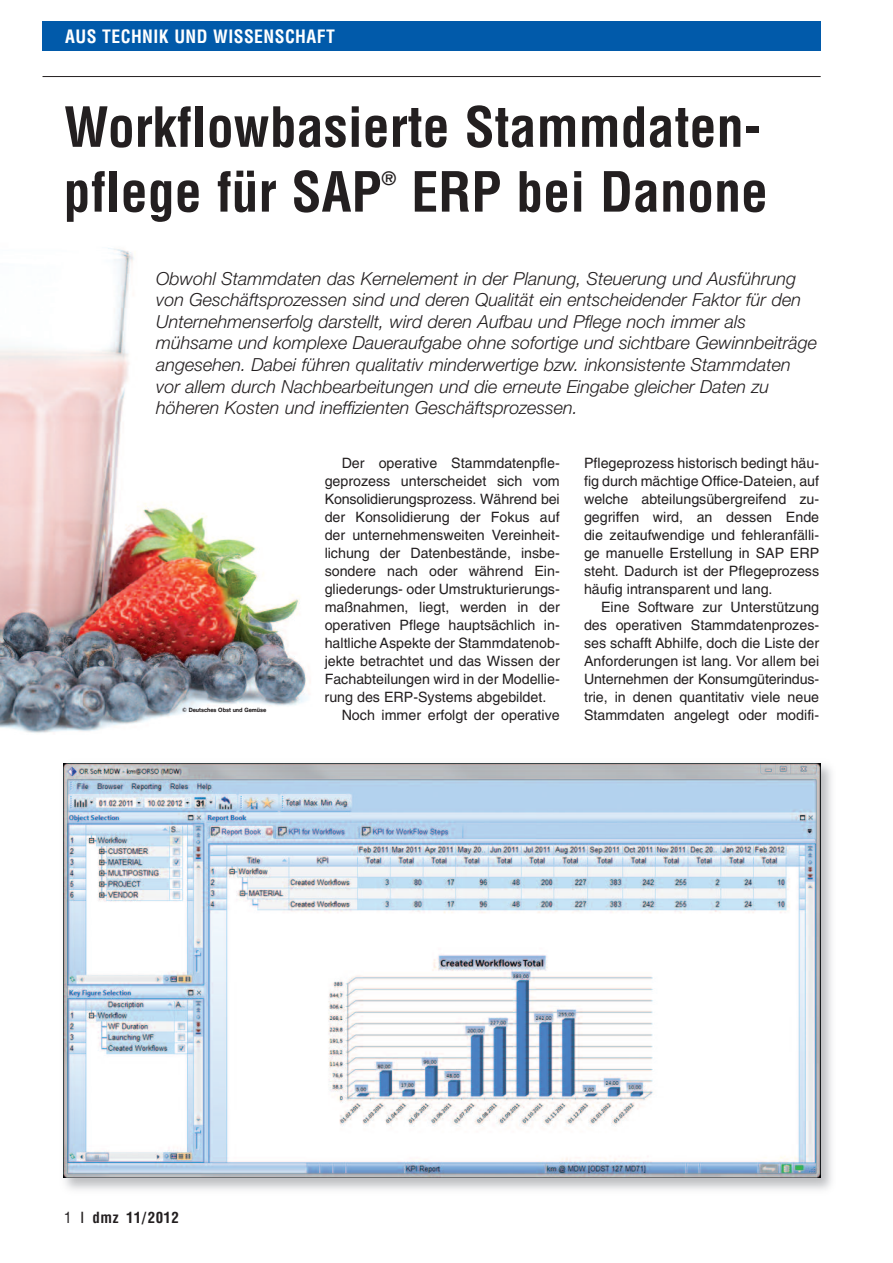
<style>
.page{position:relative;width:893px;height:1263px;background:#fff}
.page>*{position:absolute;margin:0;border:0;box-sizing:border-box;transform-origin:0 0}
.t1{font:700 condensed 54px/64.8px "Helvetica";color:#231f20}
.t2{font:italic 300 18px/21.6px "Helvetica Neue";color:#231f20}
.t3{font:700 condensed 18px "Helvetica";letter-spacing:.025em;color:#fff}
.t4{font:700 condensed 18px "Helvetica";color:#231f20}
.t5{font:700 condensed 15px "Helvetica";letter-spacing:.025em;color:#231f20}
.t6{font:14.25px/18px "Helvetica";color:#231f20;text-align:justify}
.t7{font:500 6px "Helvetica BQ";color:#231f20}
.s1{font-weight:400}
</style>
<div class="page">
<img style="left:0;top:248px;width:308px;height:485px">
<div style="left:43px;top:21px;width:778px;height:30px;background:#015aaa"></div>
<hr style="left:43px;top:76px;width:778px;height:1px;background:#231f20">
<img style="left:63px;top:763px;width:769px;height:427px">
<img style="left:64px;top:763px;width:757px;height:415px">
<p class="t3" style="left:65px;top:26px;width:271px">AUS TECHNIK UND WISSENSCHAFT</p>
<h1 class="t1" style="left:64px;top:96px;width:699px">Workflowbasierte Stammdaten&shy;pflege für SAP</h1>
<p class="t4" style="left:382px;top:168px;width:16px">®</p>
<h1 class="t1" style="left:411px;top:161px;width:358px">ERP bei Danone</h1>
<p class="t2" style="left:156px;top:269px;width:662px">Obwohl Stammdaten das Kernelement in der Planung, Steuerung und Ausführung von Geschäftsprozessen sind und deren Qualität ein entscheidender Faktor für den Unternehmenserfolg darstellt, wird deren Aufbau und Pflege noch immer als mühsame und komplexe Daueraufgabe ohne sofortige und sichtbare Gewinnbeiträge angesehen. Dabei führen qualitativ minderwertige bzw. inkonsistente Stammdaten vor allem durch Nachbearbeitungen und die erneute Eingabe gleicher Daten zu höheren Kosten und ineffizienten Geschäftsprozessen.</p>
<p class="t7" style="left:182px;top:707px;width:86px">© Deutsches Obst und Gemüse</p>
<p class="t6" style="left:342px;top:455px;width:220px">Der operative Stammdatenpfle-</p>
<p class="t6" style="left:325px;top:473px;width:237px">geprozess unterscheidet sich vom</p>
<p class="t6" style="left:325px;top:491px;width:237px">Konsolidierungsprozess. Während bei</p>
<p class="t6" style="left:325px;top:509px;width:237px">der Konsolidierung der Fokus auf</p>
<p class="t6" style="left:325px;top:527px;width:237px">der unternehmensweiten Vereinheit-</p>
<p class="t6" style="left:325px;top:545px;width:237px">lichung der Datenbestände, insbe-</p>
<p class="t6" style="left:325px;top:563px;width:237px">sondere nach oder während Ein-</p>
<p class="t6" style="left:325px;top:581px;width:237px">gliederungs- oder Umstrukturierungs-</p>
<p class="t6" style="left:325px;top:599px;width:237px">maßnahmen, liegt, werden in der</p>
<p class="t6" style="left:325px;top:617px;width:237px">operativen Pflege hauptsächlich in-</p>
<p class="t6" style="left:325px;top:635px;width:237px">haltliche Aspekte der Stammdatenob-</p>
<p class="t6" style="left:325px;top:653px;width:237px">jekte betrachtet und das Wissen der</p>
<p class="t6" style="left:325px;top:671px;width:237px">Fachabteilungen wird in der Modellie-</p>
<p class="t6" style="left:325px;top:689px;width:223px">rung des ERP-Systems abgebildet.</p>
<p class="t6" style="left:342px;top:707px;width:220px">Noch immer erfolgt der operative</p>
<p class="t6" style="left:584px;top:455px;width:237px">Pflegeprozess historisch bedingt häu&shy;fig durch mächtige Office-Dateien, auf welche abteilungsübergreifend zu&shy;gegriffen wird, an dessen Ende die zeitaufwendige und fehleranfälli&shy;ge manuelle Erstellung in SAP ERP steht. Dadurch ist der Pflegeprozess häufig intransparent und lang.</p>
<p class="t6" style="left:584px;top:599px;width:237px;text-indent:17px">Eine Software zur Unterstützung des operativen Stammdatenprozes&shy;ses schafft Abhilfe, doch die Liste der Anforderungen ist lang. Vor allem bei Unternehmen der Konsumgüterindus&shy;trie, in denen quantitativ viele neue Stammdaten angelegt oder modifi-</p>
<p class="t5" style="left:64px;top:1209px;width:116px"><span class="s1">1</span> | dmz 11/2012</p>
</div>
